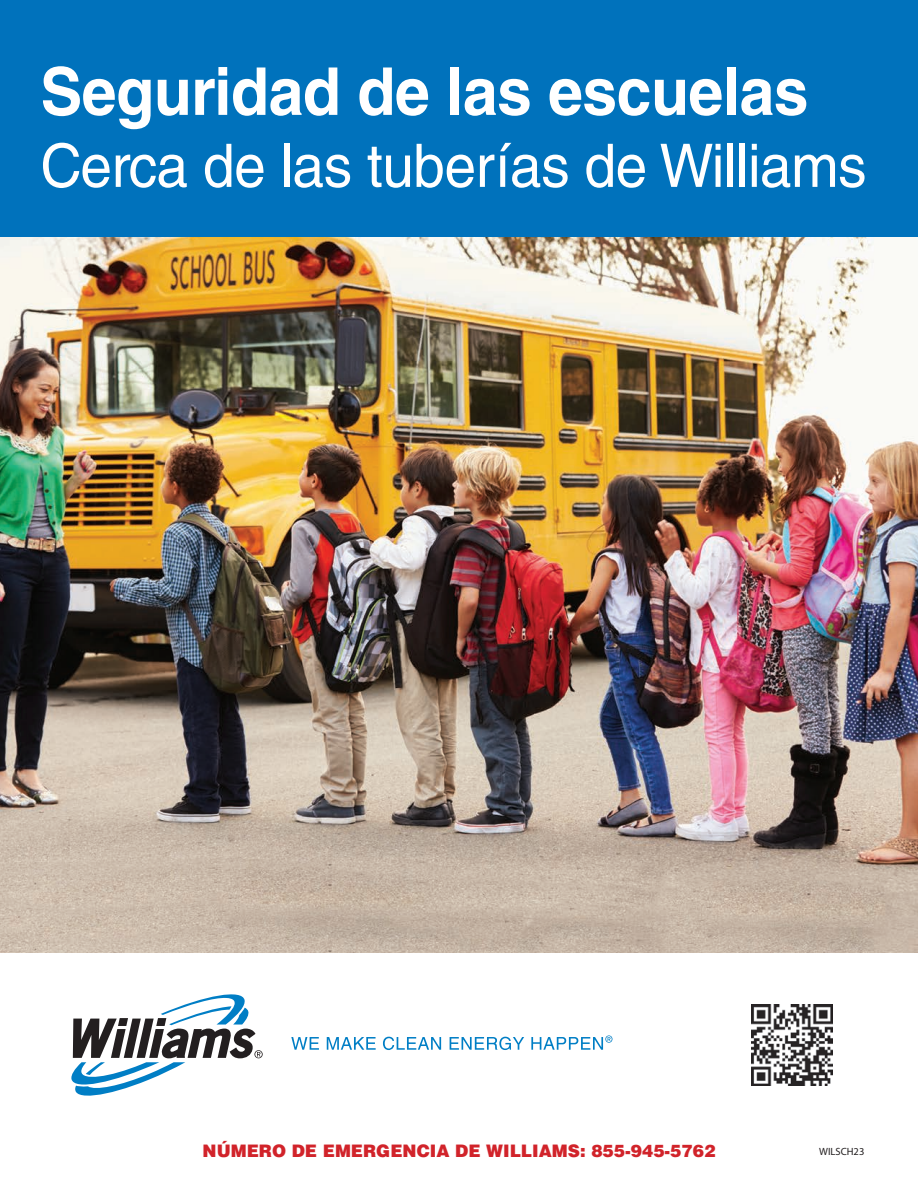
<style>
.page{position:relative;width:918px;height:1188px;background:#fff}
.page>*{position:absolute;margin:0;border:0;box-sizing:border-box;transform-origin:0 0}
.Cover_Header{font:700 66px "Helvetica LT Std";letter-spacing:-.01em;color:#fff;scale:.95 1}
.Cover_Header_Line2{font:60px "Helvetica LT Std";letter-spacing:-.01em;color:#fff;scale:.95 1}
.t1{font:900 17.25px "Helvetica LT Std";color:#d1232a}
.t2{font:10.5px "Myriad Pro";color:#231f20}
</style>
<div class="page">
<img style="left:0;top:236px;width:918px;height:717px">
<div style="left:0;top:0;width:918px;height:236px;background:#0072bc"></div>
<svg style="left:71px;top:994px;width:192px;height:102px"></svg>
<svg style="left:291px;top:1037px;width:28px;height:13px"></svg>
<svg style="left:327px;top:1037px;width:49px;height:13px"></svg>
<svg style="left:383px;top:1037px;width:58px;height:13px"></svg>
<svg style="left:450px;top:1037px;width:74px;height:13px"></svg>
<svg style="left:531px;top:1035px;width:81px;height:15px"></svg>
<img style="left:752px;top:1005px;width:81px;height:81px">
<p class="Cover_Header" style="left:40px;top:51px;width:810px">Seguridad de las escuelas</p>
<p class="Cover_Header_Line2" style="left:40px;top:131px;width:871px">Cerca de las tuberías de Williams</p>
<p class="t1" style="left:203px;top:1139px;width:514px">NÚMERO DE EMERGENCIA DE WILLIAMS: 855-945-5762</p>
<p class="t2" style="left:819px;top:1145px;width:47px">WILSCH23</p>
</div>
